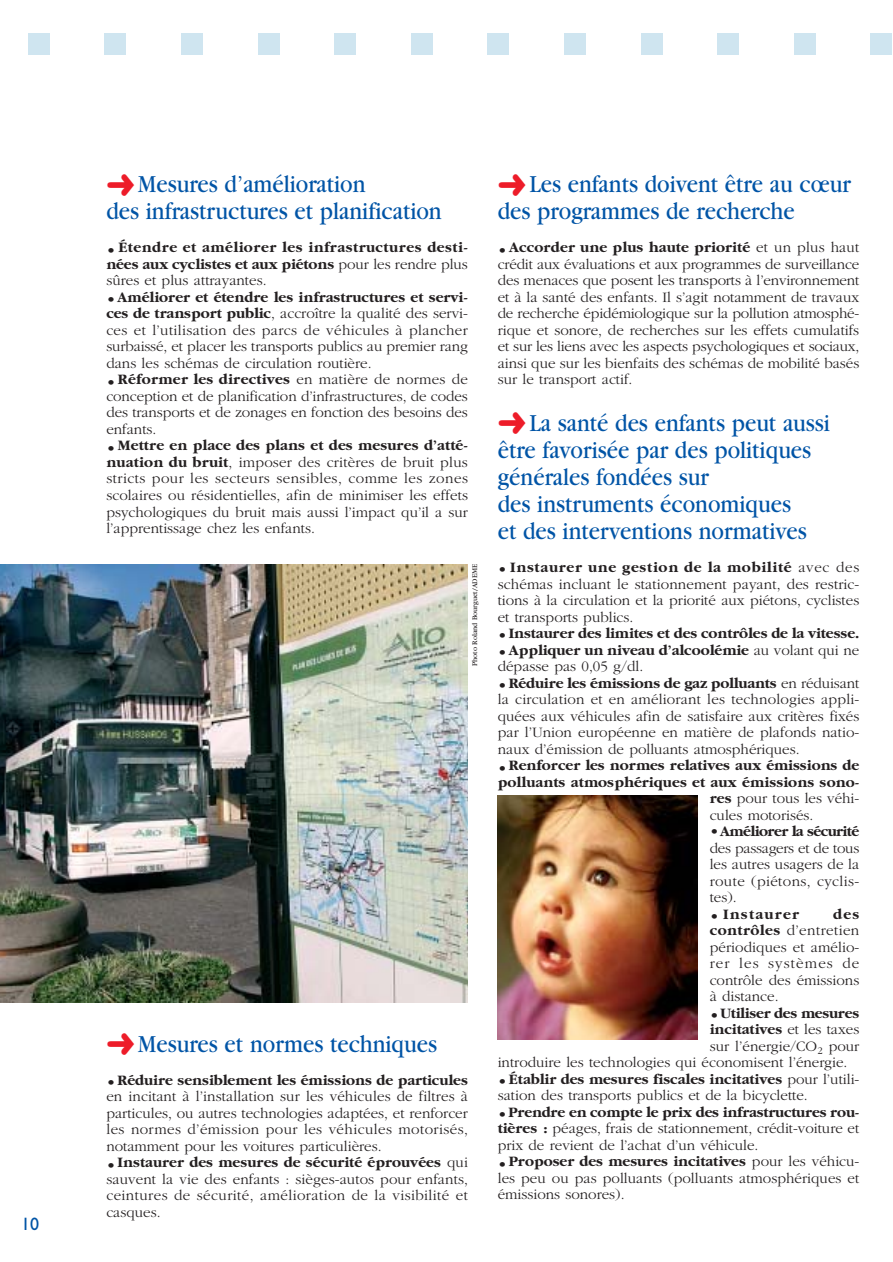
<style>
.page{position:relative;width:893px;height:1262px;background:#fff}
.page>*{position:absolute;margin:0;border:0;box-sizing:border-box;transform-origin:0 0}
.t1{font:25.5px/27px "Garamond";color:#0054a6;scale:.9 1}
.t2{font:18px "Gill Sans";color:#0054a6}
.t3{font:300 15px/16.5px "Garamond";color:#231f20;text-align:justify}
.t4{font:700 15px/16.5px "Garamond";color:#231f20;text-align:justify}
.t5{font:700 15px "Garamond";letter-spacing:-.035em;color:#231f20}
.t6{font:700 15px "Garamond";letter-spacing:.085em;color:#231f20}
.t7{font:7.5px "Garamond";color:#231f20}
.s1{color:#ed1c29}
.s2{font-weight:300}
.s3{font-weight:700}
</style>
<div class="page">
<div style="left:28px;top:33px;width:22px;height:21px;background:#cfe5f0"></div>
<div style="left:105px;top:33px;width:21px;height:21px;background:#cfe5f0"></div>
<div style="left:181px;top:33px;width:22px;height:21px;background:#cfe5f0"></div>
<div style="left:258px;top:33px;width:21px;height:21px;background:#cfe5f0"></div>
<div style="left:334px;top:33px;width:22px;height:21px;background:#cfe5f0"></div>
<div style="left:411px;top:33px;width:21px;height:21px;background:#cfe5f0"></div>
<div style="left:487px;top:33px;width:22px;height:21px;background:#cfe5f0"></div>
<div style="left:564px;top:33px;width:21px;height:21px;background:#cfe5f0"></div>
<div style="left:641px;top:33px;width:21px;height:21px;background:#cfe5f0"></div>
<div style="left:717px;top:33px;width:21px;height:21px;background:#cfe5f0"></div>
<div style="left:794px;top:33px;width:21px;height:21px;background:#cfe5f0"></div>
<div style="left:870px;top:33px;width:21px;height:21px;background:#cfe5f0"></div>
<img style="left:0;top:564px;width:468px;height:439px">
<img style="left:497px;top:795px;width:200px;height:245px">
<p class="t2" style="left:21px;top:1217px;width:19px">10</p>
<h1 class="t1" style="left:106px;top:173px;width:374px"><span class="s1">➜</span>Mesures d’amélioration<br>des infrastructures et planification</h1>
<p class="t4" style="left:106px;top:240px;width:363px"><span class="s2">•</span> Étendre et améliorer les infrastructures desti&shy;nées aux cyclistes et aux piétons <span class="s2">pour les rendre plus sûres et plus attrayantes.</span></p>
<p class="t3" style="left:106px;top:290px;width:363px">•<span class="s3">Améliorer et étendre les infrastructures et servi&shy;ces de transport public</span>, accroître la qualité des servi&shy;ces et l’utilisation des parcs de véhicules à plancher surbaissé, et placer les transports publics au premier rang dans les schémas de circulation routière.</p>
<p class="t3" style="left:106px;top:372px;width:363px">•<span class="s3">Réformer les directives</span> en matière de normes de conception et de planification d’infrastructures, de codes des transports et de zonages en fonction des besoins des enfants.</p>
<p class="t3" style="left:106px;top:438px;width:363px">•<span class="s3">Mettre en place des plans et des mesures d’atté&shy;nuation du bruit</span>, imposer des critères de bruit plus stricts pour les secteurs sensibles, comme les zones scolaires ou résidentielles, afin de minimiser les effets psychologiques du bruit mais aussi l’impact qu’il a sur l’apprentissage chez les enfants.</p>
<p class="t7" style="left:472px;top:666px;width:103px;rotate:-90deg">Photo Roland Bourguet/ADEME</p>
<h1 class="t1" style="left:106px;top:1032px;width:369px"><span class="s1">➜</span>Mesures et normes techniques</h1>
<p class="t3" style="left:106px;top:1073px;width:363px">•<span class="s3">Réduire sensiblement les émissions de particules </span>en incitant à l’installation sur les véhicules de filtres à particules, ou autres technologies adaptées, et renforcer les normes d’émission pour les véhicules motorisés, notamment pour les voitures particulières.</p>
<p class="t3" style="left:106px;top:1155px;width:363px">•<span class="s3">Instaurer des mesures de sécurité éprouvées</span> qui sauvent la vie des enfants : sièges-autos pour enfants, ceintures de sécurité, amélioration de la visibilité et casques.</p>
<h1 class="t1" style="left:497px;top:173px;width:394px"><span class="s1">➜</span>Les enfants doivent être au cœur des programmes de recherche</h1>
<p class="t3" style="left:497px;top:240px;width:363px">•<span class="s3">Accorder une plus haute priorité</span> et un plus haut crédit aux évaluations et aux programmes de surveillance des menaces que posent les transports à l’environnement et à la santé des enfants. Il s’agit notamment de travaux de recherche épidémiologique sur la pollution atmosphé&shy;rique et sonore, de recherches sur les effets cumulatifs et sur les liens avec les aspects psychologiques et sociaux, ainsi que sur les bienfaits des schémas de mobilité basés sur le transport actif.</p>
<h1 class="t1" style="left:497px;top:412px;width:370px"><span class="s1">➜</span>La santé des enfants peut aussi être favorisée par des politiques générales fondées sur<br>des instruments économiques<br>et des interventions normatives</h1>
<p class="t3" style="left:497px;top:560px;width:363px">• <span class="s3">Instaurer une gestion de la mobilité</span> avec des schémas incluant le stationnement payant, des restric&shy;tions à la circulation et la priorité aux piétons, cyclistes et transports publics.</p>
<p class="t4" style="left:497px;top:626px;width:363px"><span class="s2">•</span>Instaurer des limites et des contrôles de la vitesse.</p>
<p class="t3" style="left:497px;top:642px;width:363px">•<span class="s3">Appliquer un niveau d’alcoolémie</span> au volant qui ne dépasse pas 0,05 g/dl.</p>
<p class="t3" style="left:497px;top:675px;width:363px">•<span class="s3">Réduire les émissions de gaz polluants</span> en réduisant la circulation et en améliorant les technologies appli&shy;quées aux véhicules afin de satisfaire aux critères fixés par l’Union européenne en matière de plafonds natio&shy;naux d’émission de polluants atmosphériques.</p>
<p class="t4" style="left:497px;top:758px;width:363px"><span class="s2">•</span>Renforcer les normes relatives aux émissions de</p>
<p class="t4" style="left:497px;top:774px;width:363px">polluants atmosphériques et aux émissions sono-</p>
<p class="t3" style="left:709px;top:791px;width:151px"><span class="s3">res</span> pour tous les véhi-</p>
<p class="t3" style="left:709px;top:807px;width:105px">cules motorisés.</p>
<p class="t5" style="left:709px;top:825px;width:151px">•Améliorer la sécurité</p>
<p class="t3" style="left:709px;top:840px;width:151px">des passagers et de tous les autres usagers de la route (piétons, cyclis&shy;tes).</p>
<p class="t6" style="left:709px;top:908px;width:91px"><span class="s2">•</span> Instaurer</p>
<p class="t3" style="left:709px;top:906px;width:151px;text-indent:123px"><span class="s3">des contrôles</span> d’entretien périodiques et amélio&shy;rer les systèmes de contrôle des émissions à distance.</p>
<p class="t4" style="left:709px;top:1005px;width:151px"><span class="s2">•</span>Utiliser des mesures</p>
<p class="t4" style="left:709px;top:1022px;width:151px">incitatives <span class="s2">et les taxes</span></p>
<p class="t3" style="left:709px;top:1038px;width:151px">sur l’énergie/CO<sub>2</sub> pour</p>
<p class="t3" style="left:497px;top:1055px;width:351px">introduire les technologies qui économisent l’énergie.</p>
<p class="t3" style="left:497px;top:1071px;width:363px">•<span class="s3">Établir des mesures fiscales incitatives</span> pour l’utili&shy;sation des transports publics et de la bicyclette.</p>
<p class="t3" style="left:497px;top:1104px;width:363px">•<span class="s3">Prendre en compte le prix des infrastructures rou&shy;tières :</span> péages, frais de stationnement, crédit-voiture et prix de revient de l’achat d’un véhicule.</p>
<p class="t3" style="left:497px;top:1154px;width:363px">•<span class="s3">Proposer des mesures incitatives</span> pour les véhicu&shy;les peu ou pas polluants (polluants atmosphériques et émissions sonores).</p>
</div>
